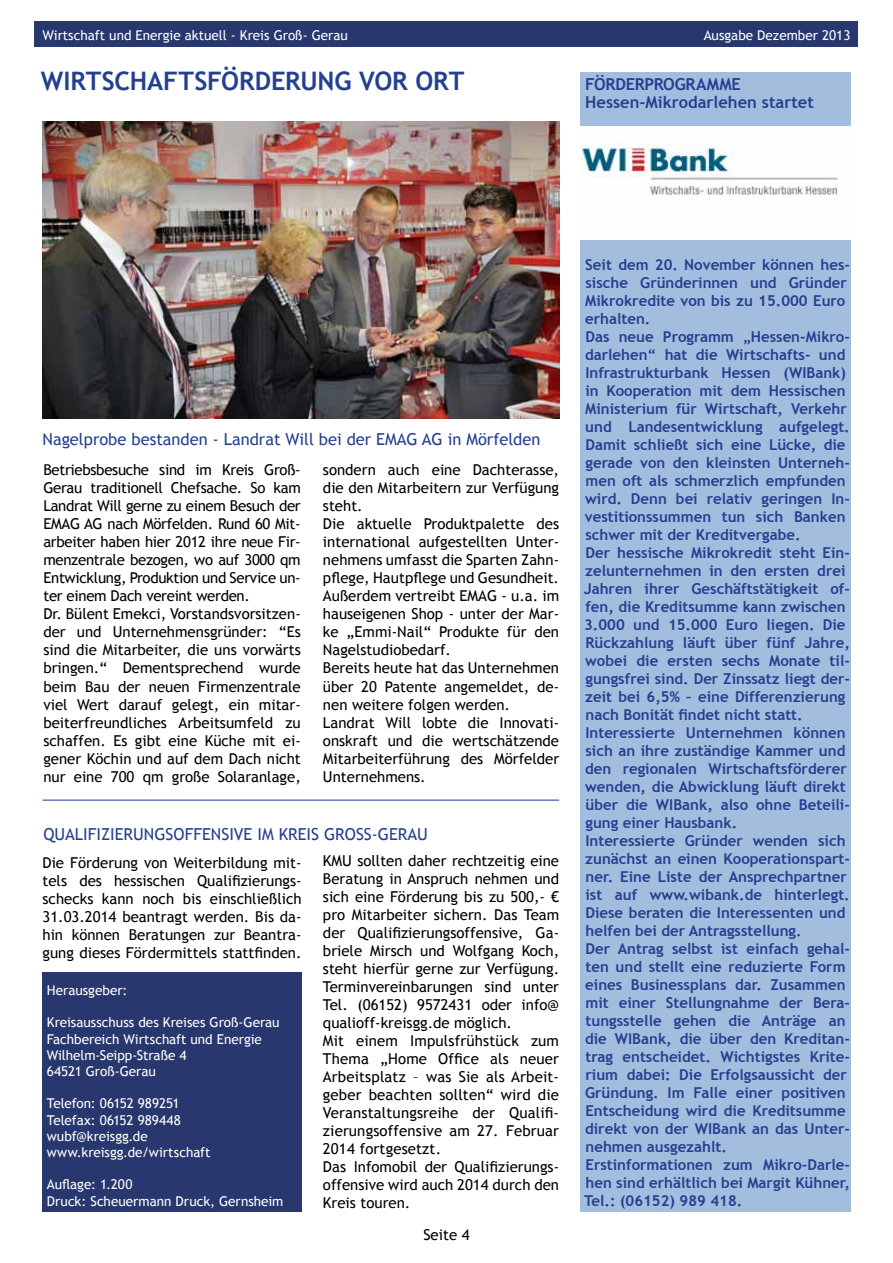
<style>
.page{position:relative;width:893px;height:1263px;background:#fff}
.page>*{position:absolute;margin:0;border:0;box-sizing:border-box;transform-origin:0 0}
.t1{font:700 25.5px "Trebuchet MS";color:#25408f}
.t2{font:16.5px "Trebuchet MS";color:#25408f}
.t3{font:700 16.5px/18px "Trebuchet MS";color:#25408f}
.t4{font:15px/18px "Trebuchet MS";color:#000}
.t5{font:700 15px/18px "Trebuchet MS";color:#25408f}
.t6{font:13.5px/16.2px "Trebuchet MS";color:#fff}
</style>
<div class="page">
<div style="left:35px;top:21px;width:823px;height:26px;background:#28376d"></div>
<div style="left:43px;top:972px;width:259px;height:240px;background:#28376d"></div>
<div style="left:580px;top:72px;width:270px;height:1140px;background:#a3bddf"></div>
<img style="left:580px;top:126px;width:270px;height:113px">
<img style="left:43px;top:122px;width:516px;height:296px">
<hr style="left:43px;top:799px;width:516px;height:2px;background:#25408f">
<p class="t6" style="left:43px;top:27px;width:307px">Wirtschaft und Energie aktuell - Kreis Groß- Gerau</p>
<p class="t6" style="left:704px;top:27px;width:148px">Ausgabe Dezember 2013</p>
<h1 class="t1" style="left:41px;top:65px;width:261px">Wirtschaftsförd erun</h1>
<h1 class="t1" style="left:334px;top:65px;width:131px">g VOR ORT</h1>
<p class="t3" style="left:585px;top:75px;width:230px">FörderprogrammE<br>Hessen-Mikrodarlehen startet</p>
<p class="t2" style="left:43px;top:430px;width:499px">Nagelprobe bestanden - Landrat Will bei der EMAG AG in Mörfelden</p>
<p class="t4" style="left:323px;top:461px;width:238px">sondern auch eine Dachterasse, die den Mitarbeitern zur Verfügung steht.<br>Die aktuelle Produktpalette des international aufgestellten Unter&shy;nehmens umfasst die Sparten Zahn&shy;pflege, Hautpflege und Gesundheit.<br>Außerdem vertreibt EMAG - u.a. im hauseigenen Shop - unter der Mar&shy;ke „Emmi-Nail“ Produkte für den<br>Nagelstudiobedarf.<br>Bereits heute hat das Unternehmen über 20 Patente angemeldet, de&shy;nen weitere folgen werden.<br>Landrat Will lobte die Innovati&shy;onskraft und die wertschätzende<br>Mitarbeiterführung des Mörfelder<br>Unternehmens.</p>
<p class="t4" style="left:43px;top:461px;width:259px">Betriebsbesuche sind im Kreis Groß-Gerau traditionell Chefsache. So kam Landrat Will gerne zu einem Besuch der EMAG AG nach Mörfelden. Rund 60 Mit&shy;arbeiter haben hier 2012 ihre neue Fir&shy;menzentrale bezogen, wo auf 3000 qm Entwicklung, Produktion und Service un&shy;ter einem Dach vereint werden.<br>Dr. Bülent Emekci, Vorstandsvorsitzen&shy;der und Unternehmensgründer: “Es sind die Mitarbeiter, die uns vorwärts bringen.“ Dementsprechend wurde beim Bau der neuen Firmenzentrale viel Wert darauf gelegt, ein mitar&shy;beiterfreundliches Arbeitsumfeld zu schaffen. Es gibt eine Küche mit ei&shy;gener Köchin und auf dem Dach nicht nur eine 700 qm große Solaranlage,</p>
<p class="t2" style="left:43px;top:825px;width:386px">QUALIFIZIERUNGSOFFENSIVE IM KREIS GROSS-GERAU</p>
<p class="t4" style="left:43px;top:853px;width:261px;text-align:justify">Die Förderung von Weiterbildung mit&shy;tels des hessischen Qualifizierungs&shy;schecks kann noch bis einschließlich 31.03.2014 beantragt werden. Bis da&shy;hin können Beratungen zur Beantra&shy;gung dieses Fördermittels stattfinden.</p>
<p class="t6" style="left:47px;top:982px;width:82px">Herausgeber:</p>
<p class="t6" style="left:47px;top:1015px;width:234px">Kreisausschuss des Kreises Groß-Gerau<br>Fachbereich Wirtschaft und Energie<br>Wilhelm-Seipp-Straße 4<br>64521 Groß-Gerau</p>
<p class="t6" style="left:47px;top:1096px;width:165px">Telefon: 06152 989251<br>Telefax: 06152 989448 wubf@kreisgg.de www.kreisgg.de/wirtschaft</p>
<p class="t6" style="left:47px;top:1177px;width:238px">Auflage: 1.200<br>Druck: Scheuermann Druck, Gernsheim</p>
<p class="t4" style="left:323px;top:851px;width:238px">KMU sollten daher rechtzeitig eine<br>Beratung in Anspruch nehmen und sich eine Förderung bis zu 500,- € pro Mitarbeiter sichern. Das Team der Qualifizierungsoffensive, Ga&shy;briele Mirsch und Wolfgang Koch, steht hierfür gerne zur Verfügung.<br>Terminvereinbarungen sind unter<br>Tel. (06152) 9572431 oder info@ qualioff-kreisgg.de möglich.<br>Mit einem Impulsfrühstück zum<br>Thema „Home Office als neuer<br>Arbeitsplatz – was Sie als Arbeit&shy;geber beachten sollten“ wird die<br>Veranstaltungsreihe der Qualifi&shy;zierungsoffensive am 27. Februar<br>2014 fortgesetzt.<br>Das Infomobil der Qualifizierungs&shy;offensive wird auch 2014 durch den<br>Kreis touren.</p>
<p class="t4" style="left:423px;top:1226px;width:48px">Seite 4</p>
<p class="t5" style="left:584px;top:256px;width:268px">Seit dem 20. November können hes&shy;sische Gründerinnen und Gründer Mikrokredite von bis zu 15.000 Euro erhalten.<br>Das neue Programm „Hessen-Mikro&shy;darlehen“ hat die Wirtschafts- und Infrastrukturbank Hessen (WIBank) in Kooperation mit dem Hessischen Ministerium für Wirtschaft, Verkehr und Landesentwicklung aufgelegt.<br>Damit schließt sich eine Lücke, die gerade von den kleinsten Unterneh&shy;men oft als schmerzlich empfunden wird. Denn bei relativ geringen In&shy;vestitionssummen tun sich Banken schwer mit der Kreditvergabe.<br>Der hessische Mikrokredit steht Ein&shy;zelunternehmen in den ersten drei Jahren ihrer Geschäftstätigkeit of&shy;fen, die Kreditsumme kann zwischen 3.000 und 15.000 Euro liegen. Die Rückzahlung läuft über fünf Jahre, wobei die ersten sechs Monate til&shy;gungsfrei sind. Der Zinssatz liegt der&shy;zeit bei 6,5% – eine Differenzierung nach Bonität findet nicht statt.<br>Interessierte Unternehmen können sich an ihre zuständige Kammer und den regionalen Wirtschaftsförderer wenden, die Abwicklung läuft direkt über die WIBank, also ohne Beteili&shy;gung einer Hausbank.<br>Interessierte Gründer wenden sich zunächst an einen Kooperationspart&shy;ner. Eine Liste der Ansprechpartner ist auf www.wibank.de hinterlegt.<br>Diese beraten die Interessenten und helfen bei der Antragsstellung.<br>Der Antrag selbst ist einfach gehal&shy;ten und stellt eine reduzierte Form eines Businessplans dar. Zusammen mit einer Stellungnahme der Bera&shy;tungsstelle gehen die Anträge an die WIBank, die über den Kreditan&shy;trag entscheidet. Wichtigstes Krite&shy;rium dabei: Die Erfolgsaussicht der Gründung. Im Falle einer positiven Entscheidung wird die Kreditsumme direkt von der WIBank an das Unter&shy;nehmen ausgezahlt.<br>Erstinformationen zum Mikro-Darle&shy;hen sind erhältlich bei Margit Kühner, Tel.: (06152) 989 418.</p>
</div>
